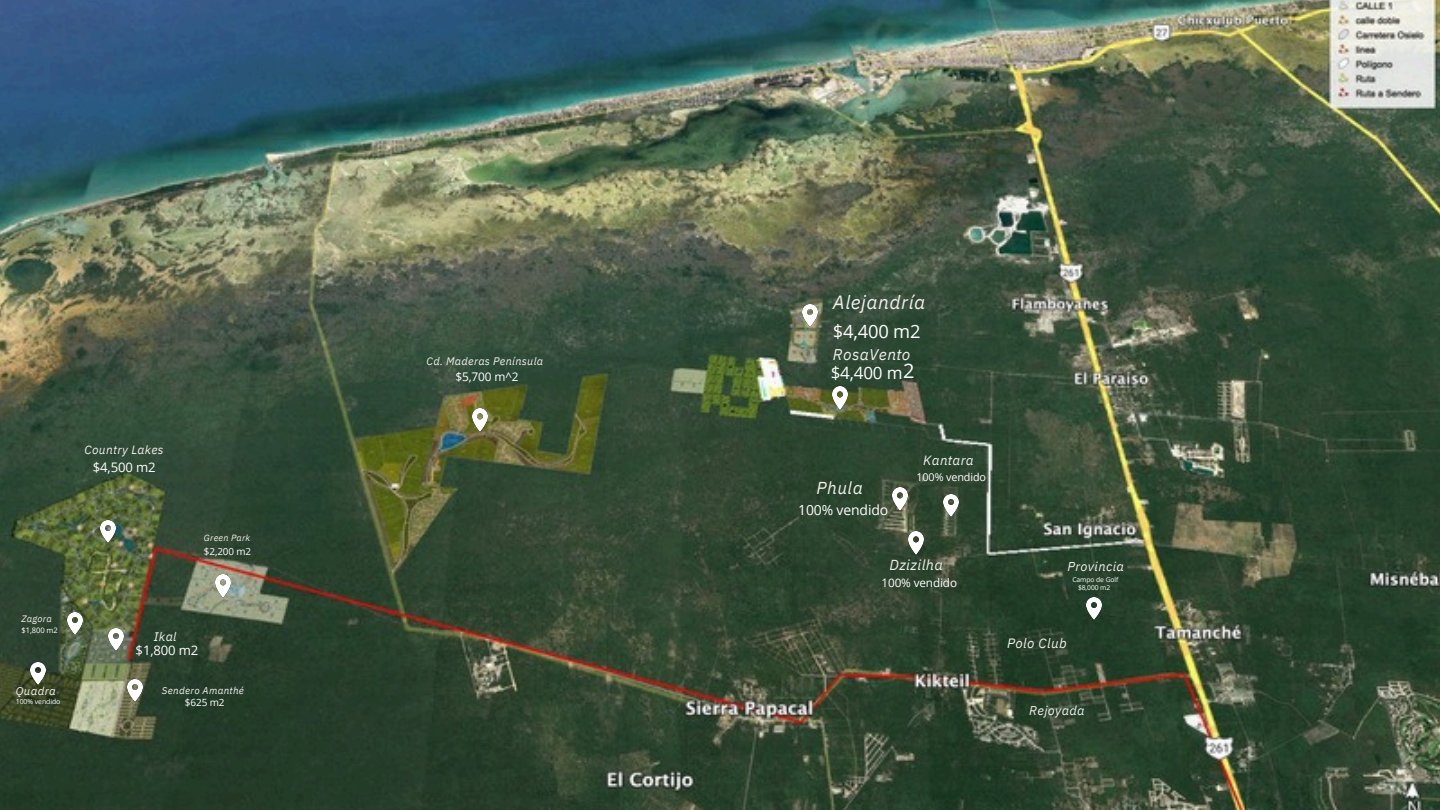
<style>
.page{position:relative;width:1440px;height:810px;background:#fff}
.page>*{position:absolute;margin:0;border:0;box-sizing:border-box;transform-origin:0 0}
.t1{font:20px "Open Sans";color:#fff}
.t2{font:italic 19.2px "IBM Plex Sans";letter-spacing:.03em;color:#f2efeb}
.t3{font:18.4px "Open Sans";color:#fff}
.t4{font:italic 17.2px "IBM Plex Sans";letter-spacing:.03em;color:#f2efeb}
.t5{font:17px "Open Sans";color:#fff}
.t6{font:700 16.2px "Open Sans";color:#fff}
.t7{font:italic 15.6px "IBM Plex Sans";letter-spacing:.03em;color:#f2efeb}
.t8{font:italic 14.4px "IBM Plex Sans";letter-spacing:.03em;color:#f2efeb}
.t9{font:14px "Open Sans";letter-spacing:-.01em;color:#fff}
.t10{font:italic 13.4px "IBM Plex Sans";letter-spacing:.03em;color:#f2efeb}
.t11{font:13.2px "Open Sans";letter-spacing:-.01em;color:#fff}
.t12{font:italic 12.8px "IBM Plex Sans";letter-spacing:.035em;color:#f2efeb}
.t13{font:italic 12.6px "IBM Plex Sans";letter-spacing:.03em;color:#f2efeb}
.t14{font:italic 12.4px "IBM Plex Sans";color:#f2efeb}
.t15{font:italic 12px "IBM Plex Sans";letter-spacing:.03em;color:#f2efeb}
.t16{font:11.8px "Open Sans";letter-spacing:-.01em;color:#fff}
.t17{font:italic 11.4px "IBM Plex Sans";letter-spacing:.03em;color:#f2efeb}
.t18{font:italic 10.8px "IBM Plex Sans";letter-spacing:.03em;color:#f2efeb}
.t19{font:10.8px "Open Sans";letter-spacing:-.01em;color:#fff}
.t20{font:10px "Open Sans";color:#fff}
.t21{font:italic 9.8px "IBM Plex Sans";letter-spacing:.03em;color:#f2efeb}
.t22{font:9.8px "Open Sans";color:#fff}
.t23{font:italic 9.2px "IBM Plex Sans";letter-spacing:.03em;color:#f2efeb}
.t24{font:italic 9px "IBM Plex Sans";letter-spacing:.03em;color:#f2efeb}
.t25{font:7.6px "Open Sans";color:#fff}
.t26{font:6.8px/8px "Open Sans";letter-spacing:-.01em;color:#fff;text-align:center}
</style>
<div class="page">
<img style="left:0;top:0;width:1440px;height:810px">
<img style="left:552px;top:652px;width:30px;height:15px">
<img style="left:826px;top:291px;width:93px;height:21px">
<img style="left:894px;top:401px;width:103px;height:21px">
<img style="left:484px;top:411px;width:75px;height:21px">
<img style="left:893px;top:488px;width:15px;height:22px">
<img style="left:833px;top:387px;width:15px;height:22px">
<img style="left:803px;top:304px;width:15px;height:23px">
<img style="left:908px;top:532px;width:15px;height:22px">
<img style="left:943px;top:494px;width:15px;height:23px">
<img style="left:1086px;top:597px;width:15px;height:23px">
<img style="left:215px;top:575px;width:15px;height:22px">
<img style="left:473px;top:409px;width:15px;height:22px">
<img style="left:68px;top:612px;width:15px;height:23px">
<img style="left:100px;top:520px;width:15px;height:23px">
<img style="left:108px;top:628px;width:15px;height:23px">
<img style="left:128px;top:679px;width:15px;height:23px">
<img style="left:30px;top:662px;width:15px;height:23px">
<h4 class="t23" style="left:22px;top:613px;width:32px">Zagora</h4>
<p class="t25" style="left:22px;top:625px;width:38px">$1,800 m2</p>
<h6 class="t17" style="left:16px;top:684px;width:41px">Quadra</h6>
<p class="t26" style="left:16px;top:698px;width:46px">100% vendido</p>
<p class="t15" style="left:84px;top:442px;width:81px">Country Lakes</p>
<p class="t11" style="left:93px;top:458px;width:64px">$4,500 m2</p>
<p class="t24" style="left:204px;top:532px;width:48px">Green Park</p>
<p class="t22" style="left:204px;top:544px;width:49px">$2,200 m2</p>
<p class="t14" style="left:154px;top:629px;width:24px">Ikal</p>
<p class="t11" style="left:136px;top:641px;width:64px">$1,800 m2</p>
<p class="t21" style="left:162px;top:684px;width:84px">Sendero Amanthé</p>
<p class="t20" style="left:185px;top:695px;width:41px">$625 m2</p>
<p class="t18" style="left:427px;top:354px;width:118px">Cd. Maderas Península</p>
<p class="t16" style="left:455px;top:368px;width:65px">$5,700 m^2</p>
<h3 class="t2" style="left:833px;top:290px;width:94px">Alejandría</h3>
<h3 class="t3" style="left:833px;top:318px;width:89px">$4,400 m2</h3>
<h1 class="t7" style="left:833px;top:344px;width:79px">RosaVento</h1>
<p class="t5" style="left:831px;top:361px;width:73px">$4,400 m</p>
<p class="t1" style="left:903px;top:357px;width:13px">2</p>
<p class="t6" style="left:847px;top:290px;width:52px">$4,400</p>
<h2 class="t4" style="left:817px;top:476px;width:48px">Phula</h2>
<h2 class="t9" style="left:798px;top:500px;width:92px">100% vendido</h2>
<h4 class="t10" style="left:923px;top:451px;width:52px">Kantara</h4>
<p class="t19" style="left:916px;top:469px;width:71px">100% vendido</p>
<h5 class="t8" style="left:890px;top:555px;width:55px">Dzizilha</h5>
<p class="t16" style="left:882px;top:574px;width:77px">100% vendido</p>
<p class="t12" style="left:1067px;top:558px;width:58px">Provincia</p>
<p class="t26" style="left:1072px;top:575px;width:48px">Campo de Golf $8,000 m2</p>
<p class="t10" style="left:1007px;top:634px;width:61px">Polo Club</p>
<p class="t13" style="left:1029px;top:702px;width:57px">Rejoyada</p>
</div>
